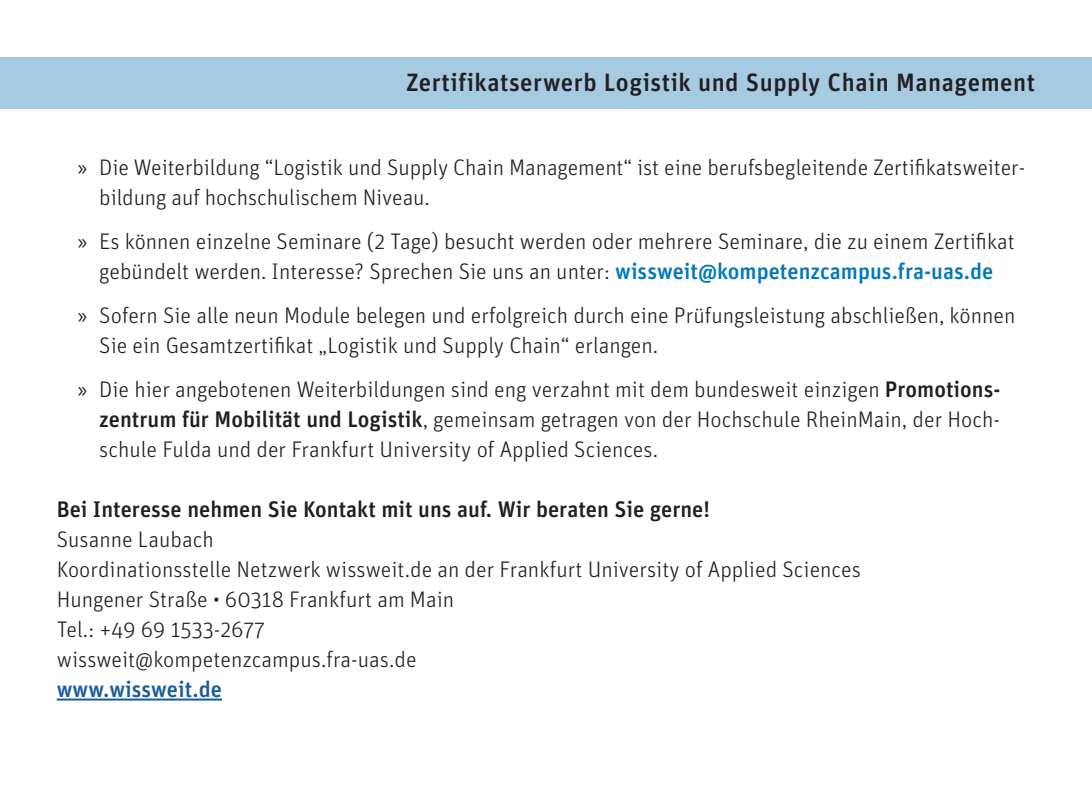
<style>
.page{position:relative;width:1092px;height:787px;background:#fff}
.page>*{position:absolute;margin:0;border:0;box-sizing:border-box;transform-origin:0 0}
.t1{font:500 25px "Unit Pro";letter-spacing:.02em;color:#231f20}
.t2{font:300 22.5px/30px "Unit Pro";color:#231f20}
.t3{font:500 22.5px "Unit Pro";color:#231f20}
.t4{font:500 22.5px "Unit Pro";color:#175d9e}
.s1{font-family:"Myriad Pro";font-weight:400}
.s2{font-weight:500;color:#0078c0}
.s3{font-weight:500}
</style>
<div class="page">
<hr style="left:57px;top:698px;width:165px;height:2px;background:#175d9e">
<div style="left:0;top:57px;width:1091px;height:51px;background:#a6cae2"></div>
<p class="t1" style="left:406px;top:64px;width:630px">Zertifikatserwerb Logistik und Supply Chain Management</p>
<p class="t2" style="left:99px;top:151px;width:927px;text-indent:-21px"><span class="s1">»</span> Die Weiterbildung “Logistik und Supply Chain Management“ ist eine berufsbegleitende Zertifikatsweiter&shy;bildung auf hochschulischem Niveau.</p>
<p class="t2" style="left:78px;top:225px;width:938px;text-align:center"><span class="s1">»</span> Es können einzelne Seminare (2 Tage) besucht werden oder mehrere Seminare, die zu einem Zertifikat gebündelt werden. Interesse? Sprechen Sie uns an unter: <span class="s2">wissweit@kompetenzcampus.fra-uas.de</span></p>
<p class="t2" style="left:99px;top:299px;width:917px;text-indent:-21px"><span class="s1">»</span> Sofern Sie alle neun Module belegen und erfolgreich durch eine Prüfungsleistung abschließen, können<br>Sie ein Gesamtzertifikat „Logistik und Supply Chain“ erlangen.</p>
<p class="t2" style="left:99px;top:374px;width:902px;text-align:justify;text-indent:-21px"><span class="s1">»</span> Die hier angebotenen Weiterbildungen sind eng verzahnt mit dem bundesweit einzigen <span class="s3">Promotions&shy;zentrum für Mobilität und Logistik</span>, gemeinsam getragen von der Hochschule RheinMain, der Hoch&shy;schule Fulda und der Frankfurt University of Applied Sciences.</p>
<p class="t3" style="left:57px;top:493px;width:654px">Bei Interesse nehmen Sie Kontakt mit uns auf. Wir beraten Sie gerne!</p>
<p class="t2" style="left:57px;top:524px;width:805px">Susanne Laubach<br>Koordinationsstelle Netzwerk wissweit.de an der Frankfurt University of Applied Sciences Hungener Straße • 60318 Frankfurt am Main<br>Tel.: +49 69 1533-2677<br>wissweit@kompetenzcampus.fra-uas.de</p>
<p class="t4" style="left:57px;top:673px;width:167px">www.wissweit.de</p>
</div>
